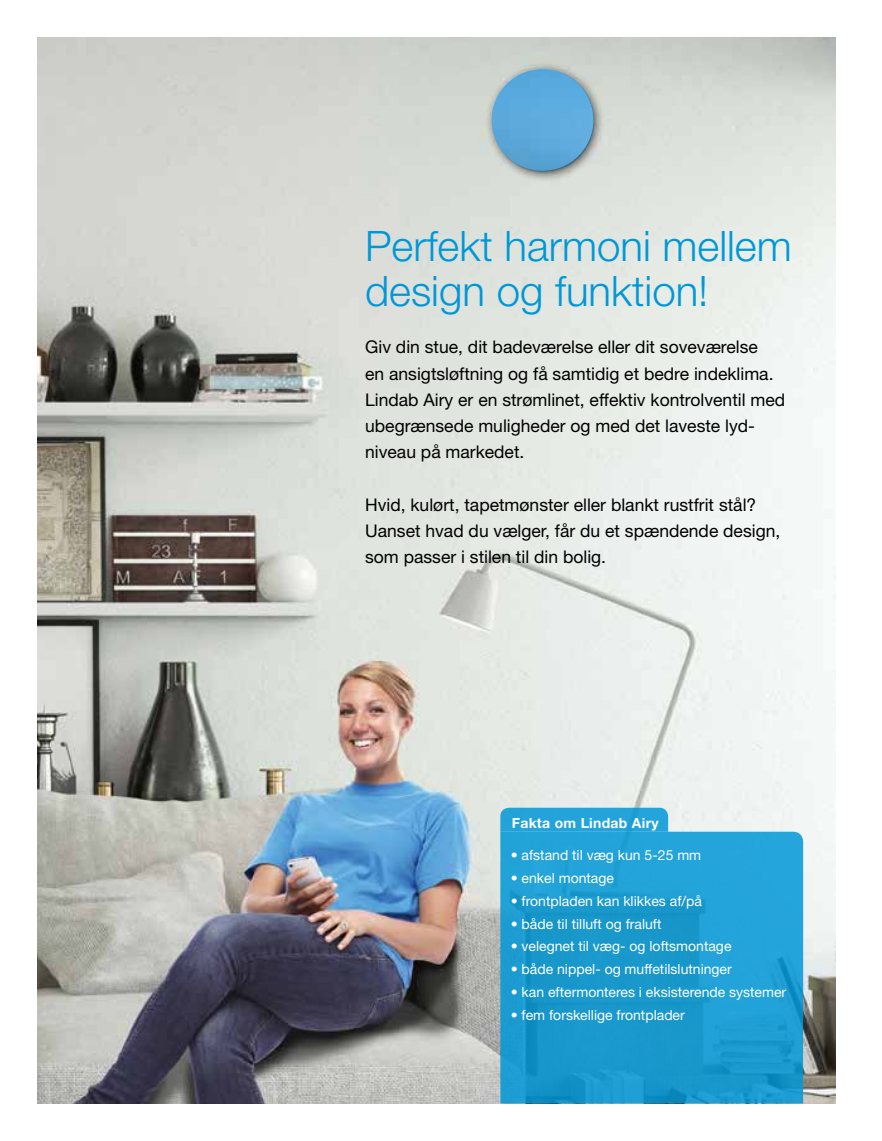
<style>
.page{position:relative;width:882px;height:1141px;background:#fff}
.page>*{position:absolute;margin:0;border:0;box-sizing:border-box;transform-origin:0 0}
.t1{font:300 42px/45.5px "Helvetica Neue LT Pro";color:#0097d7}
.t2{font:17.5px/26.2px "Helvetica Neue LT Pro";color:#000}
.t3{font:14px "Helvetica Neue LT Pro";color:#fff}
.t4{font:700 14px "Helvetica Neue LT Pro";letter-spacing:.02em;color:#fff}
</style>
<div class="page">
<img style="left:38px;top:37px;width:797px;height:1067px">
<div style="left:484px;top:62px;width:121px;height:121px;background:#000;opacity:.62"></div>
<img style="left:491px;top:69px;width:102px;height:102px;border-radius:51px">
<svg style="left:500px;top:832px;width:303px;height:272px;background:#1c9cd0"></svg>
<div style="left:500px;top:808px;width:168px;height:24px;background:#23a3d9"></div>
<h1 class="t1" style="left:365px;top:222px;width:428px">Perfekt harmoni mellem design og funktion!</h1>
<p class="t2" style="left:365px;top:334px;width:421px">Giv din stue, dit badeværelse eller dit soveværelse<br>en ansigtsløftning og få samtidig et bedre indeklima.<br>Lindab Airy er en strømlinet, effektiv kontrolventil med ubegrænsede muligheder og med det laveste lyd&shy;niveau på markedet.</p>
<p class="t2" style="left:365px;top:491px;width:416px">Hvid, kulørt, tapetmønster eller blankt rustfrit stål?<br>Uanset hvad du vælger, får du et spændende design, som passer i stilen til din bolig.</p>
<p class="t4" style="left:511px;top:814px;width:148px">Fakta om Lindab Airy</p>
<p class="t3" style="left:510px;top:847px;width:192px">• afstand til væg kun 5-25 mm</p>
<p class="t3" style="left:510px;top:869px;width:105px">• enkel montage</p>
<p class="t3" style="left:510px;top:892px;width:193px">• frontpladen kan klikkes af/på</p>
<p class="t3" style="left:510px;top:915px;width:152px">• både til tilluft og fraluft</p>
<p class="t3" style="left:510px;top:938px;width:222px">• velegnet til væg- og loftsmontage</p>
<p class="t3" style="left:510px;top:960px;width:222px">• både nippel- og muffetilslutninger</p>
<p class="t3" style="left:510px;top:983px;width:277px">• kan eftermonteres i eksisterende systemer</p>
<p class="t3" style="left:510px;top:1006px;width:175px">• fem forskellige frontplader</p>
</div>
